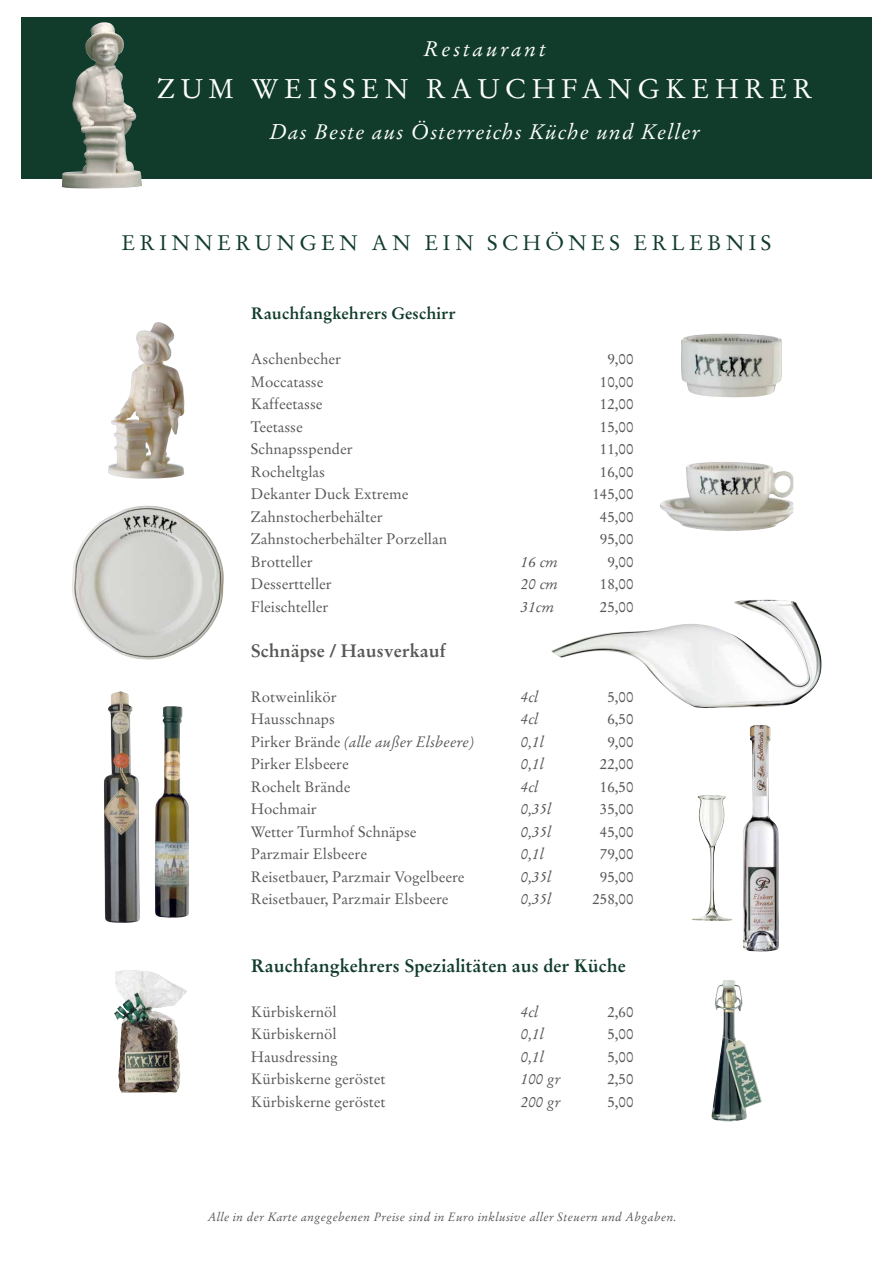
<style>
.page{position:relative;width:893px;height:1263px;background:#fff}
.page>*{position:absolute;margin:0;border:0;box-sizing:border-box;transform-origin:0 0}
.t1{font:27px "Stempel Garamond CE";letter-spacing:.2em;color:#fff}
.t2{font:italic 21px "Stempel Garamond CE";letter-spacing:.05em;color:#fff}
.t3{font:21px "Stempel Garamond CE";letter-spacing:.2em;color:#113c2b}
.t4{font:italic 21px "Stempel Garamond CE";letter-spacing:.13em;color:#fff}
.t5{font:700 18px "Stempel Garamond CE";color:#113c2b}
.t6{font:700 18px "Stempel Garamond CE";color:#575756}
.t7{font:700 16.5px "Stempel Garamond CE";color:#113c2b}
.t8{font:15px "Stempel Garamond CE";color:#575756}
.t9{font:italic 15px "Stempel Garamond CE";color:#575756}
.t10{font:italic 12px "Stempel Garamond CE";letter-spacing:.025em;color:#575756}
.s1{font-style:normal}
</style>
<div class="page">
<div style="left:21px;top:17px;width:851px;height:162px;background:#113c2b"></div>
<img style="left:72px;top:22px;width:31px;height:133px">
<img style="left:72px;top:506px;width:152px;height:154px">
<img style="left:670px;top:600px;width:138px;height:84px">
<img style="left:108px;top:323px;width:77px;height:156px">
<img style="left:660px;top:462px;width:133px;height:69px">
<img style="left:743px;top:725px;width:36px;height:226px">
<img style="left:104px;top:691px;width:36px;height:232px">
<img style="left:155px;top:706px;width:34px;height:211px">
<img style="left:692px;top:795px;width:40px;height:126px">
<img style="left:114px;top:970px;width:73px;height:123px">
<img style="left:681px;top:333px;width:101px;height:64px">
<img style="left:711px;top:980px;width:51px;height:141px">
<h2 class="t4" style="left:423px;top:36px;width:124px">Restaurant</h2>
<h1 class="t1" style="left:157px;top:72px;width:656px">ZUM WEISSEN RAUCHFANGKEHRER</h1>
<h2 class="t2" style="left:270px;top:118px;width:432px">Das Beste aus Österreichs Küche und Keller</h2>
<h2 class="t3" style="left:122px;top:230px;width:651px">ERINNERUNGEN AN EIN SCHÖNES ERLEBNIS</h2>
<p class="t7" style="left:251px;top:303px;width:206px">Rauchfangkehrers Geschirr</p>
<p class="t8" style="left:251px;top:349px;width:91px">Aschenbecher</p>
<p class="t8" style="left:607px;top:349px;width:28px">9,00</p>
<p class="t8" style="left:251px;top:372px;width:74px">Moccatasse</p>
<p class="t8" style="left:600px;top:372px;width:35px">10,00</p>
<p class="t8" style="left:251px;top:394px;width:73px">Kaffeetasse</p>
<p class="t8" style="left:600px;top:394px;width:35px">12,00</p>
<p class="t8" style="left:251px;top:417px;width:53px">Teetasse</p>
<p class="t8" style="left:600px;top:417px;width:35px">15,00</p>
<p class="t8" style="left:251px;top:439px;width:103px">Schnapsspender</p>
<p class="t8" style="left:600px;top:439px;width:35px">11,00</p>
<p class="t8" style="left:251px;top:462px;width:76px">Rocheltglas</p>
<p class="t8" style="left:600px;top:462px;width:35px">16,00</p>
<p class="t8" style="left:251px;top:484px;width:159px">Dekanter Duck Extreme</p>
<p class="t8" style="left:592px;top:484px;width:43px">145,00</p>
<p class="t8" style="left:251px;top:507px;width:133px">Zahnstocherbehälter</p>
<p class="t8" style="left:600px;top:507px;width:35px">45,00</p>
<p class="t8" style="left:251px;top:529px;width:198px">Zahnstocherbehälter Porzellan</p>
<p class="t8" style="left:600px;top:529px;width:35px">95,00</p>
<p class="t8" style="left:251px;top:552px;width:63px">Brotteller</p>
<p class="t9" style="left:521px;top:552px;width:39px">16 cm</p>
<p class="t8" style="left:607px;top:552px;width:28px">9,00</p>
<p class="t8" style="left:251px;top:574px;width:82px">Dessertteller</p>
<p class="t9" style="left:521px;top:575px;width:39px">20 cm</p>
<p class="t8" style="left:600px;top:574px;width:35px">18,00</p>
<p class="t8" style="left:251px;top:597px;width:79px">Fleischteller</p>
<p class="t9" style="left:521px;top:597px;width:35px">31cm</p>
<p class="t8" style="left:600px;top:597px;width:35px">25,00</p>
<p class="t6" style="left:251px;top:639px;width:196px">Schnäpse / Hausverkauf</p>
<p class="t8" style="left:251px;top:687px;width:87px">Rotweinlikör</p>
<p class="t9" style="left:521px;top:687px;width:19px">4cl</p>
<p class="t8" style="left:607px;top:687px;width:28px">5,00</p>
<p class="t8" style="left:251px;top:709px;width:86px">Hausschnaps</p>
<p class="t9" style="left:521px;top:710px;width:19px">4cl</p>
<p class="t8" style="left:607px;top:709px;width:28px">6,50</p>
<p class="t9" style="left:251px;top:732px;width:225px"><span class="s1">Pirker Brände</span> (alle außer Elsbeere)</p>
<p class="t9" style="left:521px;top:732px;width:24px">0,1l</p>
<p class="t8" style="left:607px;top:732px;width:28px">9,00</p>
<p class="t8" style="left:251px;top:754px;width:99px">Pirker Elsbeere</p>
<p class="t9" style="left:521px;top:755px;width:24px">0,1l</p>
<p class="t8" style="left:600px;top:754px;width:35px">22,00</p>
<p class="t8" style="left:251px;top:777px;width:101px">Rochelt Brände</p>
<p class="t9" style="left:521px;top:777px;width:19px">4cl</p>
<p class="t8" style="left:600px;top:777px;width:35px">16,50</p>
<p class="t8" style="left:251px;top:799px;width:67px">Hochmair</p>
<p class="t9" style="left:521px;top:800px;width:32px">0,35l</p>
<p class="t8" style="left:600px;top:799px;width:35px">35,00</p>
<p class="t8" style="left:251px;top:822px;width:167px">Wetter Turmhof Schnäpse</p>
<p class="t9" style="left:521px;top:822px;width:32px">0,35l</p>
<p class="t8" style="left:600px;top:822px;width:35px">45,00</p>
<p class="t8" style="left:251px;top:844px;width:118px">Parzmair Elsbeere</p>
<p class="t9" style="left:521px;top:845px;width:24px">0,1l</p>
<p class="t8" style="left:600px;top:844px;width:35px">79,00</p>
<p class="t8" style="left:251px;top:867px;width:215px">Reisetbauer, Parzmair Vogelbeere</p>
<p class="t9" style="left:521px;top:867px;width:32px">0,35l</p>
<p class="t8" style="left:600px;top:867px;width:35px">95,00</p>
<p class="t8" style="left:251px;top:889px;width:199px">Reisetbauer, Parzmair Elsbeere</p>
<p class="t9" style="left:521px;top:890px;width:32px">0,35l</p>
<p class="t8" style="left:592px;top:889px;width:43px">258,00</p>
<p class="t5" style="left:251px;top:954px;width:376px">Rauchfangkehrers Spezialitäten aus der Küche</p>
<p class="t8" style="left:251px;top:1002px;width:87px">Kürbiskernöl</p>
<p class="t9" style="left:521px;top:1002px;width:19px">4cl</p>
<p class="t8" style="left:607px;top:1002px;width:28px">2,60</p>
<p class="t8" style="left:251px;top:1024px;width:87px">Kürbiskernöl</p>
<p class="t9" style="left:521px;top:1025px;width:24px">0,1l</p>
<p class="t8" style="left:607px;top:1024px;width:28px">5,00</p>
<p class="t8" style="left:251px;top:1047px;width:88px">Hausdressing</p>
<p class="t9" style="left:521px;top:1047px;width:24px">0,1l</p>
<p class="t8" style="left:607px;top:1047px;width:28px">5,00</p>
<p class="t8" style="left:251px;top:1069px;width:136px">Kürbiskerne geröstet</p>
<p class="t9" style="left:521px;top:1070px;width:41px">100 gr</p>
<p class="t8" style="left:607px;top:1069px;width:28px">2,50</p>
<p class="t8" style="left:251px;top:1092px;width:136px">Kürbiskerne geröstet</p>
<p class="t9" style="left:521px;top:1092px;width:41px">200 gr</p>
<p class="t8" style="left:607px;top:1092px;width:28px">5,00</p>
<p class="t10" style="left:208px;top:1210px;width:470px">Alle in der Karte angegebenen Preise sind in Euro inklusive aller Steuern und Abgaben.</p>
</div>
